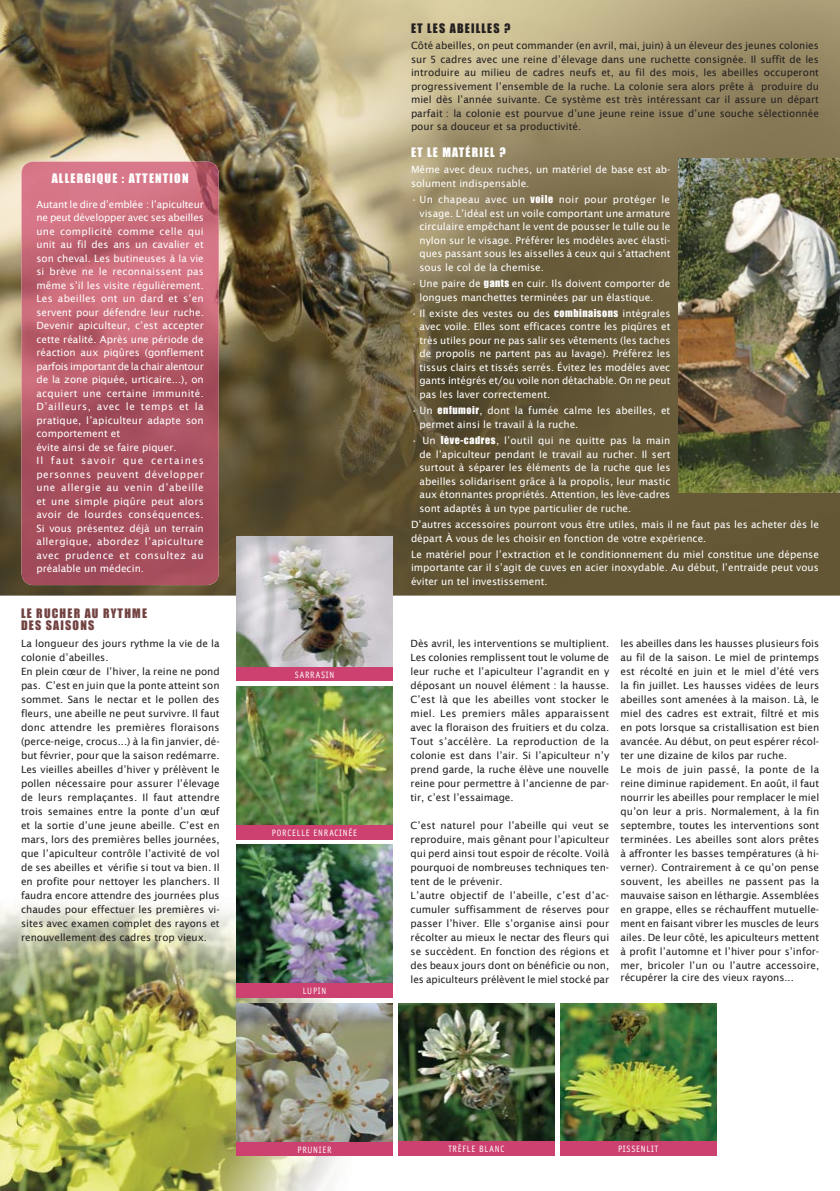
<style>
.page{position:relative;width:840px;height:1191px;background:#fff}
.page>*{position:absolute;margin:0;border:0;box-sizing:border-box;transform-origin:0 0}
.t1{font:12px "Impact";letter-spacing:.1em;color:#fff}
.t2{font:12px/12px "Impact";letter-spacing:.1em;color:#724241}
.t3{font:12px "Impact";letter-spacing:.1em;color:#231f20}
.t4{font:10px/14px "Lucida Sans";color:#231f20}
.t5{font:10px/13.5px "Lucida Sans";color:#fff}
.t6{font:9.5px "Officina Sans";letter-spacing:.1em;color:#fff;scale:.9 1}
.s1{font-family:"Impact"}
</style>
<div class="page">
<img style="left:0;top:0;width:839px;height:595px">
<img style="left:0;top:900px;width:374px;height:291px">
<img style="left:21px;top:162px;width:198px;height:423px;border-radius:12px">
<img style="left:678px;top:159px;width:161px;height:334px">
<img style="left:236px;top:536px;width:156px;height:131px">
<div style="left:236px;top:667px;width:156px;height:14px;background:#cd4170"></div>
<img style="left:236px;top:686px;width:156px;height:139px">
<div style="left:236px;top:825px;width:156px;height:14px;background:#cd4170"></div>
<img style="left:236px;top:845px;width:156px;height:138px">
<div style="left:236px;top:983px;width:156px;height:14px;background:#cd4170"></div>
<img style="left:560px;top:1003px;width:155px;height:138px">
<div style="left:559px;top:1141px;width:156px;height:14px;background:#cd4170"></div>
<img style="left:236px;top:1003px;width:156px;height:139px">
<div style="left:236px;top:1142px;width:156px;height:13px;background:#cd4170"></div>
<img style="left:398px;top:1003px;width:156px;height:138px">
<div style="left:398px;top:1141px;width:156px;height:14px;background:#cd4170"></div>
<p class="t1" style="left:52px;top:171px;width:138px">ALLERGIQUE : ATTENTION</p>
<p class="t5" style="left:36px;top:197px;width:169px">Autant le dire d’emblée : l’apiculteur ne peut développer avec ses abeilles une complicité comme celle qui unit au fil des ans un cavalier et son cheval. Les butineuses à la vie si brève ne le reconnaissent pas même s’il les visite régulièrement.<br>Les abeilles ont un dard et s’en servent pour défendre leur ruche.<br>Devenir apiculteur, c’est accepter cette réalité. Après une période de réaction aux piqûres (gonflement parfois important de la chair alentour de la zone piquée, urticaire...), on acquiert une certaine immunité.<br>D’ailleurs, avec le temps et la pratique, l’apiculteur adapte son comportement et<br>évite ainsi de se faire piquer.<br>Il faut savoir que certaines personnes peuvent développer une allergie au venin d’abeille et une simple piqûre peut alors avoir de lourdes conséquences.<br>Si vous présentez déjà un terrain allergique, abordez l’apiculture avec prudence et consultez au préalable un médecin.</p>
<p class="t2" style="left:21px;top:607px;width:127px">LE RUCHER AU RYTHME<br>DES SAISONS</p>
<p class="t4" style="left:21px;top:636px;width:200px">La longueur des jours rythme la vie de la colonie d’abeilles.<br>En plein cœur de l’hiver, la reine ne pond pas. C’est en juin que la ponte atteint son sommet. Sans le nectar et le pollen des fleurs, une abeille ne peut survivre. Il faut donc attendre les premières floraisons (perce-neige, crocus...) à la fin janvier, dé&shy;but février, pour que la saison redémarre.<br>Les vieilles abeilles d’hiver y prélèvent le pollen nécessaire pour assurer l’élevage de leurs remplaçantes. Il faut attendre trois semaines entre la ponte d’un œuf et la sortie d’une jeune abeille. C’est en mars, lors des premières belles journées, que l’apiculteur contrôle l’activité de vol de ses abeilles et vérifie si tout va bien. Il en profite pour nettoyer les planchers. Il faudra encore attendre des journées plus chaudes pour effectuer les premières vi&shy;sites avec examen complet des rayons et renouvellement des cadres trop vieux.</p>
<p class="t6" style="left:295px;top:669px;width:45px">SARRASIN</p>
<p class="t6" style="left:272px;top:827px;width:96px">PORCELLE ENRACINÉE</p>
<p class="t6" style="left:302px;top:985px;width:28px">LUPIN</p>
<p class="t3" style="left:411px;top:21px;width:101px">ET LES ABEILLES ?</p>
<p class="t4" style="left:411px;top:39px;width:409px;line-height:13.5px;text-align:justify">Côté abeilles, on peut commander (en avril, mai, juin) à un éleveur des jeunes colonies sur 5 cadres avec une reine d’élevage dans une ruchette consignée. Il suffit de les introduire au milieu de cadres neufs et, au fil des mois, les abeilles occuperont progressivement l’ensemble de la ruche. La colonie sera alors prête à produire du miel dès l’année suivante. Ce système est très intéressant car il assure un départ parfait : la colonie est pourvue d’une jeune reine issue d’une souche sélectionnée pour sa douceur et sa productivité.</p>
<p class="t1" style="left:411px;top:145px;width:96px">ET LE MATÉRIEL ?</p>
<p class="t5" style="left:411px;top:163px;width:261px">Même avec deux ruches, un matériel de base est ab&shy;solument indispensable.</p>
<p class="t5" style="left:419px;top:193px;width:252px;text-align:justify;text-indent:-9px">• Un chapeau avec un <span class="s1">voile</span> noir pour protéger le visage. L’idéal est un voile comportant une armature circulaire empêchant le vent de pousser le tulle ou le nylon sur le visage. Préférer les modèles avec élasti&shy;ques passant sous les aisselles à ceux qui s’attachent sous le col de la chemise.</p>
<p class="t5" style="left:419px;top:277px;width:252px;text-indent:-9px">• Une paire de <span class="s1">gants</span> en cuir. Ils doivent comporter de longues manchettes terminées par un élastique.</p>
<p class="t5" style="left:419px;top:307px;width:252px;text-align:justify;text-indent:-9px">• Il existe des vestes ou des <span class="s1">combinaisons</span> intégrales avec voile. Elles sont efficaces contre les piqûres et très utiles pour ne pas salir ses vêtements (les taches de propolis ne partent pas au lavage). Préférez les tissus clairs et tissés serrés. Évitez les modèles avec gants intégrés et/ou voile non détachable. On ne peut pas les laver correctement.</p>
<p class="t5" style="left:419px;top:404px;width:252px;text-indent:-9px">• Un <span class="s1">enfumoir</span>, dont la fumée calme les abeilles, et permet ainsi le travail à la ruche.</p>
<p class="t5" style="left:419px;top:434px;width:252px;text-align:justify;text-indent:-9px">• Un <span class="s1">lève-cadres</span>, l’outil qui ne quitte pas la main de l’apiculteur pendant le travail au rucher. Il sert surtout à séparer les éléments de la ruche que les abeilles solidarisent grâce à la propolis, leur mastic aux étonnantes propriétés. Attention, les lève-cadres sont adaptés à un type particulier de ruche.</p>
<p class="t5" style="left:411px;top:518px;width:409px">D’autres accessoires pourront vous être utiles, mais il ne faut pas les acheter dès le départ À vous de les choisir en fonction de votre expérience.</p>
<p class="t5" style="left:411px;top:547px;width:409px;text-align:justify">Le matériel pour l’extraction et le conditionnement du miel constitue une dépense importante car il s’agit de cuves en acier inoxydable. Au début, l’entraide peut vous éviter un tel investissement.</p>
<p class="t4" style="left:410px;top:636px;width:200px;text-align:justify">Dès avril, les interventions se multiplient.<br>Les colonies remplissent tout le volume de leur ruche et l’apiculteur l’agrandit en y déposant un nouvel élément : la hausse.<br>C’est là que les abeilles vont stocker le miel. Les premiers mâles apparaissent avec la floraison des fruitiers et du colza.<br>Tout s’accélère. La reproduction de la colonie est dans l’air. Si l’apiculteur n’y prend garde, la ruche élève une nouvelle reine pour permettre à l’ancienne de par&shy;tir, c’est l’essaimage.</p>
<p class="t4" style="left:410px;top:818px;width:200px">C’est naturel pour l’abeille qui veut se reproduire, mais gênant pour l’apiculteur qui perd ainsi tout espoir de récolte. Voilà pourquoi de nombreuses techniques ten&shy;tent de le prévenir.<br>L’autre objectif de l’abeille, c’est d’ac&shy;cumuler suffisamment de réserves pour passer l’hiver. Elle s’organise ainsi pour récolter au mieux le nectar des fleurs qui se succèdent. En fonction des régions et des beaux jours dont on bénéficie ou non, les apiculteurs prélèvent le miel stocké par</p>
<p class="t4" style="left:620px;top:636px;width:200px">les abeilles dans les hausses plusieurs fois au fil de la saison. Le miel de printemps est récolté en juin et le miel d’été vers la fin juillet. Les hausses vidées de leurs abeilles sont amenées à la maison. Là, le miel des cadres est extrait, filtré et mis en pots lorsque sa cristallisation est bien avancée. Au début, on peut espérer récol&shy;ter une dizaine de kilos par ruche.<br>Le mois de juin passé, la ponte de la reine diminue rapidement. En août, il faut nourrir les abeilles pour remplacer le miel qu’on leur a pris. Normalement, à la fin septembre, toutes les interventions sont terminées. Les abeilles sont alors prêtes à affronter les basses températures (à hi&shy;verner). Contrairement à ce qu’on pense souvent, les abeilles ne passent pas la mauvaise saison en léthargie. Assemblées en grappe, elles se réchauffent mutuelle&shy;ment en faisant vibrer les muscles de leurs ailes. De leur côté, les apiculteurs mettent à profit l’automne et l’hiver pour s’infor&shy;mer, bricoler l’un ou l’autre accessoire,</p>
<p class="t4" style="left:620px;top:970px;width:175px">récupérer la cire des vieux rayons...</p>
<p class="t6" style="left:297px;top:1144px;width:39px">PRUNIER</p>
<p class="t6" style="left:448px;top:1144px;width:64px">TRÈFLE BLANC</p>
<p class="t6" style="left:617px;top:1144px;width:46px">PISSENLIT</p>
</div>
